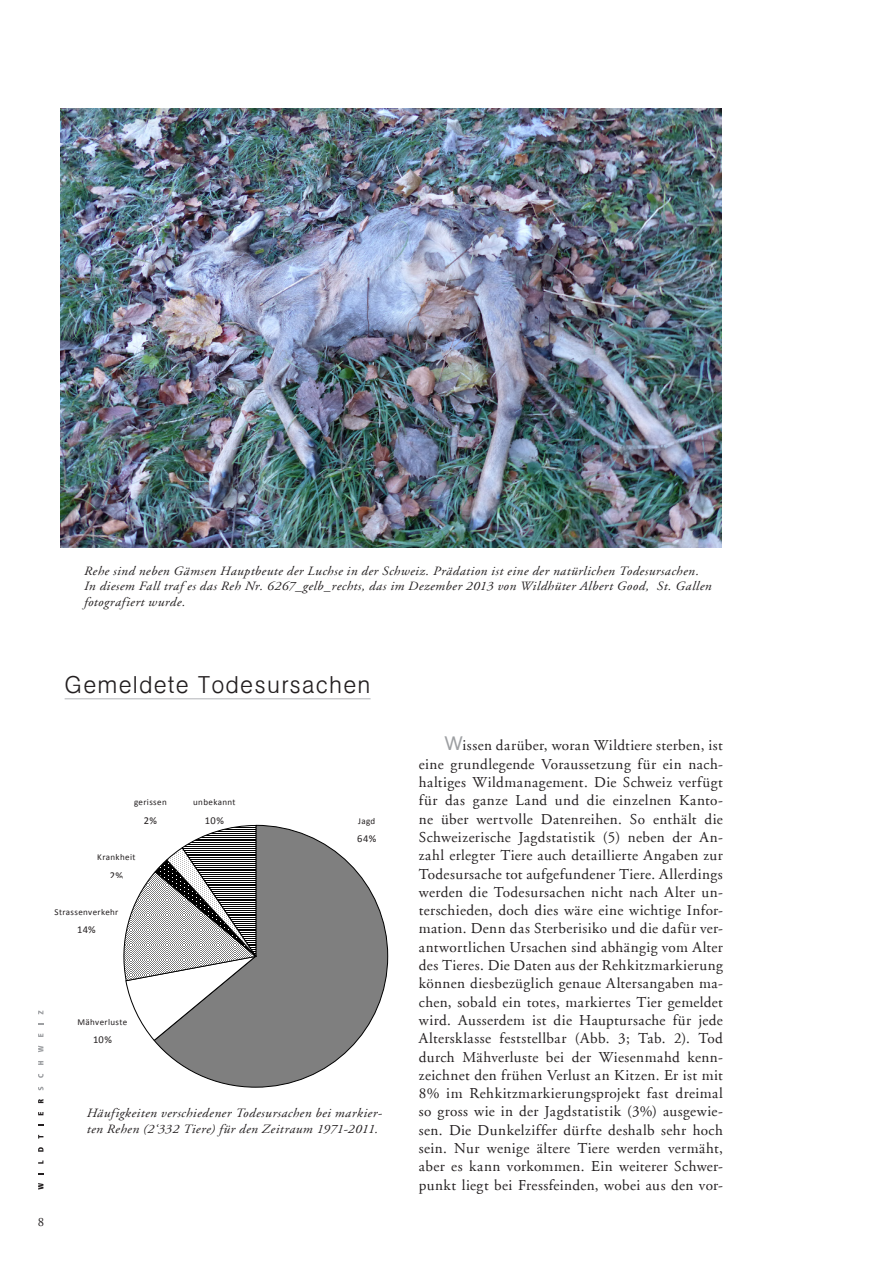
<style>
.page{position:relative;width:893px;height:1263px;background:#fff}
.page>*{position:absolute;margin:0;border:0;box-sizing:border-box;transform-origin:0 0}
.t1{font:300 24px "Akzidenz Grotesk R Buch";letter-spacing:.05em;color:#231f20}
.Lauftext{font:15.15px/18.3px "Adobe Garamond";letter-spacing:.02em;color:#231f20;text-align:justify}
.Bildlegenden{font:italic 12.75px/15.3px "Adobe Garamond";letter-spacing:.035em;color:#231f20;scale:1.06 1}
.t2{font:12.75px "Adobe Garamond";color:#231f20}
.Report_Legende{font:10.5px "Calibri";letter-spacing:.025em;color:#231f20}
.Report_Legende-2{font:9px "Calibri";letter-spacing:.04em;color:#231f20}
.t3{font:7.5px "Cambria";letter-spacing:-.02em;color:#000}
.s1{font-family:"Akzidenz Grotesk R Buch";font-size:19.2px;color:#9d9fa2}
</style>
<div class="page">
<svg style="left:38px;top:1183px;width:5px;height:6px"></svg>
<svg style="left:38px;top:1160px;width:5px;height:4px"></svg>
<svg style="left:38px;top:1147px;width:5px;height:5px"></svg>
<svg style="left:38px;top:1135px;width:5px;height:3px"></svg>
<svg style="left:38px;top:1112px;width:5px;height:3px"></svg>
<svg style="left:38px;top:1099px;width:5px;height:4px"></svg>
<svg style="left:38px;top:1087px;width:6px;height:3px"></svg>
<svg style="left:38px;top:1074px;width:6px;height:4px"></svg>
<svg style="left:38px;top:1061px;width:5px;height:4px"></svg>
<svg style="left:38px;top:1046px;width:5px;height:6px"></svg>
<svg style="left:38px;top:1034px;width:5px;height:3px"></svg>
<svg style="left:38px;top:1011px;width:5px;height:3px"></svg>
<hr style="left:65px;top:698px;width:306px;height:1px;background:#b2b3b7">
<svg style="left:123px;top:824px;width:266px;height:264px"></svg>
<div style="left:179px;top:762px;width:67px;height:63px;background:#fff"></div>
<div style="left:339px;top:806px;width:51px;height:40px;background:#fff"></div>
<div style="left:380px;top:1008px;width:26px;height:71px;background:#fff"></div>
<div style="left:121px;top:779px;width:54px;height:70px;background:#fff"></div>
<div style="left:87px;top:836px;width:54px;height:49px;background:#fff"></div>
<div style="left:139px;top:849px;width:15px;height:21px;background:#fff"></div>
<div style="left:73px;top:1003px;width:54px;height:71px;background:#fff"></div>
<img style="left:60px;top:109px;width:662px;height:439px">
<p class="Bildlegenden" style="left:84px;top:564px;width:593px">Rehe sind neben Gämsen Hauptbeute der Luchse in der Schweiz. Prädation ist eine der natürlichen Todesursachen.<br>In diesem Fall traf es das Reh Nr. 6267_gelb_rechts, das im Dezember 2013 von Wildhüter Albert Good, St. Gallen fotografiert wurde.</p>
<p class="t1" style="left:65px;top:670px;width:307px">Gemeldete Todesursachen</p>
<p class="Report_Legende-2" style="left:134px;top:797px;width:34px">gerissen</p>
<p class="Report_Legende" style="left:144px;top:813px;width:15px">2%</p>
<p class="Report_Legende-2" style="left:97px;top:851px;width:40px">Krankheit</p>
<p class="Report_Legende" style="left:110px;top:868px;width:15px">2%</p>
<p class="Report_Legende-2" style="left:55px;top:906px;width:65px">Strassenverkehr</p>
<p class="Report_Legende" style="left:77px;top:923px;width:20px">14%</p>
<p class="t3" style="left:119px;top:853px;width:33px">Krankheit</p>
<p class="t3" style="left:67px;top:910px;width:53px">Strassenverkehr</p>
<p class="Report_Legende-2" style="left:193px;top:797px;width:44px">unbekannt</p>
<p class="Report_Legende" style="left:205px;top:813px;width:20px">10%</p>
<p class="Report_Legende-2" style="left:358px;top:815px;width:19px">Jagd</p>
<p class="Report_Legende" style="left:357px;top:832px;width:20px">64%</p>
<p class="t2" style="left:38px;top:1215px;width:8px">8</p>
<p class="Report_Legende-2" style="left:78px;top:1016px;width:51px">Mähverluste</p>
<p class="Report_Legende" style="left:93px;top:1033px;width:20px">10%</p>
<p class="t3" style="left:102px;top:1019px;width:12px">8%</p>
<p class="Bildlegenden" style="left:87px;top:1106px;width:280px">Häufigkeiten verschiedener Todesursachen bei markier&shy;ten Rehen (2‘332 Tiere) für den Zeitraum 1971-2011.</p>
<p class="Lauftext" style="left:419px;top:737px;width:306px;text-indent:26px"><span class="s1">W</span>issen darüber, woran Wildtiere sterben, ist eine grundlegende Voraussetzung für ein nach&shy;haltiges Wildmanagement. Die Schweiz verfügt für das ganze Land und die einzelnen Kanto&shy;ne über wertvolle Datenreihen. So enthält die Schweizerische Jagdstatistik (5) neben der An&shy;zahl erlegter Tiere auch detaillierte Angaben zur Todesursache tot aufgefundener Tiere. Allerdings werden die Todesursachen nicht nach Alter un&shy;terschieden, doch dies wäre eine wichtige Infor&shy;mation. Denn das Sterberisiko und die dafür ver&shy;antwortlichen Ursachen sind abhängig vom Alter des Tieres. Die Daten aus der Rehkitzmarkierung können diesbezüglich genaue Altersangaben ma&shy;chen, sobald ein totes, markiertes Tier gemeldet wird. Ausserdem ist die Hauptursache für jede Altersklasse feststellbar (Abb. 3; Tab. 2). Tod durch Mähverluste bei der Wiesenmahd kenn&shy;zeichnet den frühen Verlust an Kitzen. Er ist mit 8% im Rehkitzmarkierungsprojekt fast dreimal so gross wie in der Jagdstatistik (3%) ausgewie&shy;sen. Die Dunkelziffer dürfte deshalb sehr hoch sein. Nur wenige ältere Tiere werden vermäht, aber es kann vorkommen. Ein weiterer Schwer&shy;punkt liegt bei Fressfeinden, wobei aus den vor-</p>
</div>
